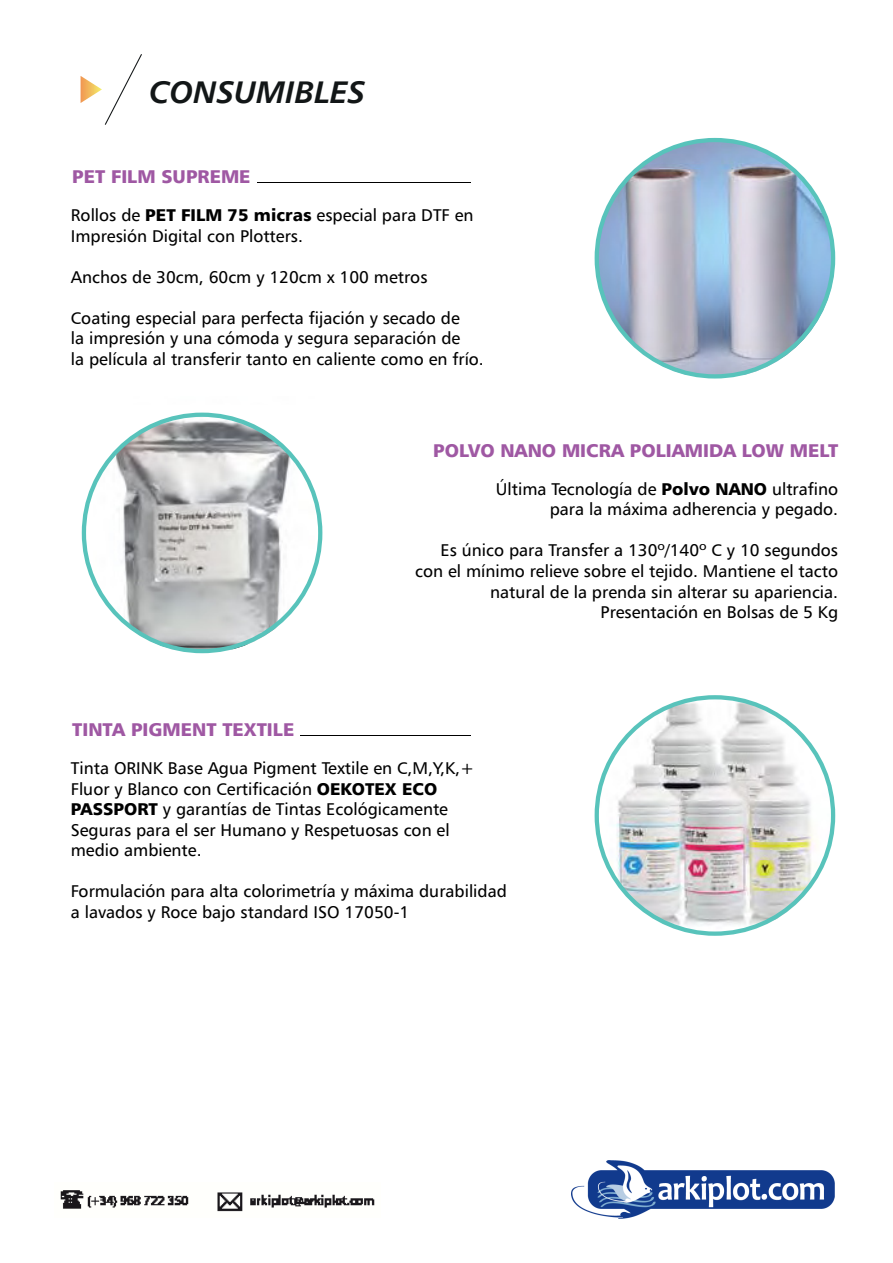
<style>
.page{position:relative;width:893px;height:1263px;background:#fff}
.page>*{position:absolute;margin:0;border:0;box-sizing:border-box;transform-origin:0 0}
.t1{font:italic 700 31.35px "Humanist 777 BT";color:#121617}
.t2{font:900 18.6px "Humanist 777 BT";color:#9f58a3}
.t3{font:17.1px/20.5px "Humanist 777 BT";color:#000}
.s1{font-weight:900}
</style>
<div class="page">
<svg style="left:81px;top:54px;width:61px;height:71px"></svg>
<svg style="left:595px;top:138px;width:240px;height:240px"></svg>
<svg style="left:82px;top:413px;width:240px;height:240px"></svg>
<svg style="left:595px;top:695px;width:240px;height:241px"></svg>
<hr style="left:257px;top:182px;width:214px;height:1px;background:#000">
<hr style="left:300px;top:735px;width:171px;height:1px;background:#000">
<img style="left:571px;top:1161px;width:264px;height:58px">
<img style="left:60px;top:1190px;width:315px;height:22px">
<p class="t1" style="left:150px;top:72px;width:217px">CONSUMIBLES</p>
<p class="t2" style="left:72px;top:165px;width:180px">PET FILM SUPREME</p>
<p class="t3" style="left:71px;top:205px;width:404px">Rollos de <span class="s1">PET FILM 75 micras</span> especial para DTF en<br>Impresión Digital con Plotters.</p>
<p class="t3" style="left:71px;top:266px;width:358px">Anchos de 30cm, 60cm y 120cm x 100 metros</p>
<p class="t3" style="left:71px;top:307px;width:414px">Coating especial para perfecta fijación y secado de<br>la impresión y una cómoda y segura separación de<br>la película al transferir tanto en caliente como en frío.</p>
<p class="t2" style="left:433px;top:439px;width:407px">POLVO NANO MICRA POLIAMIDA LOW MELT</p>
<p class="t2" style="left:72px;top:718px;width:224px">TINTA PIGMENT TEXTILE</p>
<p class="t3" style="left:496px;top:478px;width:344px;text-align:right">Última Tecnología de <span class="s1">Polvo NANO</span> ultrafino para la máxima adherencia y pegado.</p>
<p class="t3" style="left:415px;top:540px;width:425px;text-align:right">Es único para Transfer a 130º/140º C y 10 segundos con el mínimo relieve sobre el tejido. Mantiene el tacto natural de la prenda sin alterar su apariencia.<br>Presentación en Bolsas de 5 Kg</p>
<p class="t3" style="left:71px;top:757px;width:405px">Tinta ORINK Base Agua Pigment Textile en C,M,Y,K,+ Fluor y Blanco con Certificación <span class="s1">OEKOTEX ECO PASSPORT</span> y garantías de Tintas Ecológicamente Seguras para el ser Humano y Respetuosas con el medio ambiente.</p>
<p class="t3" style="left:71px;top:881px;width:438px">Formulación para alta colorimetría y máxima durabilidad a lavados y Roce bajo standard ISO 17050-1</p>
</div>
